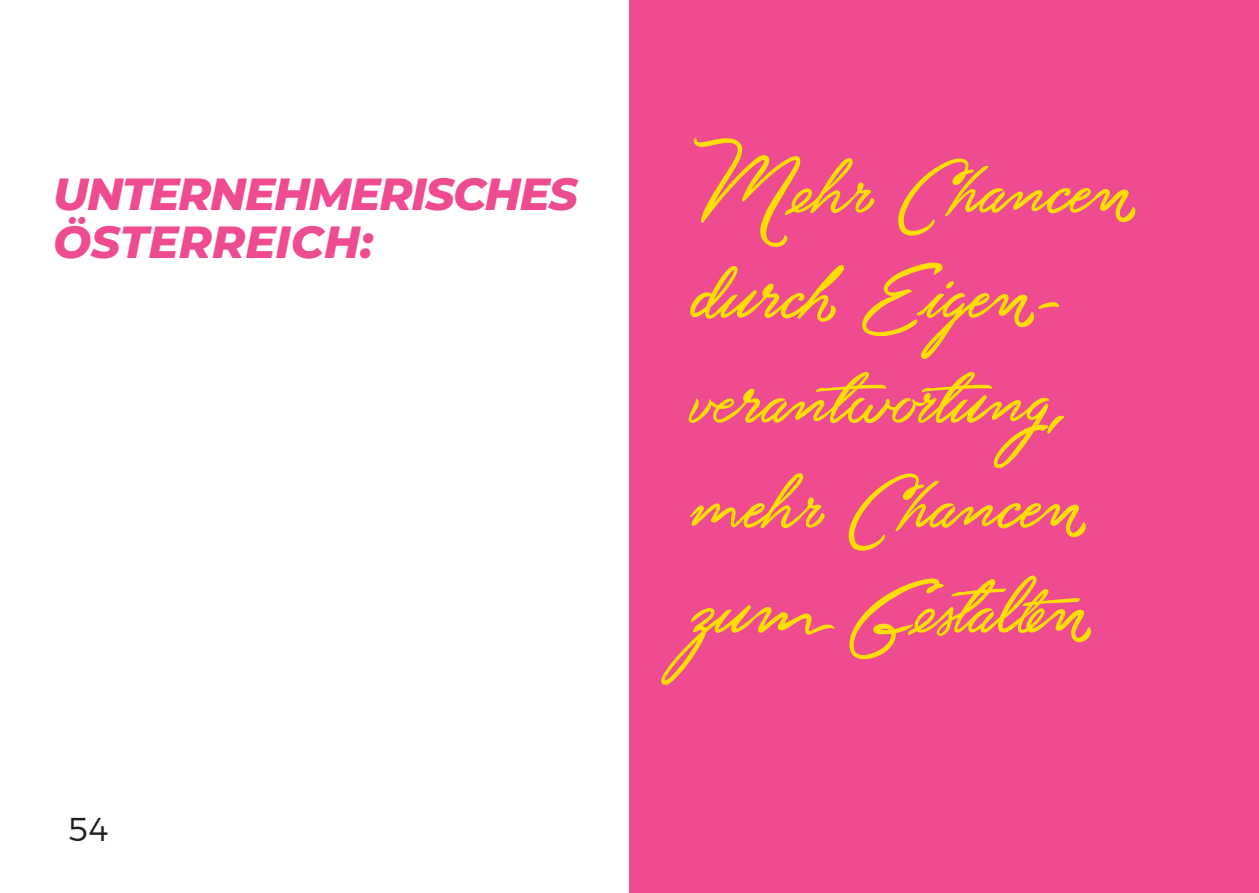
<style>
.page{position:relative;width:1259px;height:893px;background:#fff}
.page>*{position:absolute;margin:0;border:0;box-sizing:border-box;transform-origin:0 0}
.t1{font:105.6px/105px "Unthrift First Personal";color:#ffdf01}
.t2{font:italic 800 45px/48px "Montserrat";letter-spacing:-.03em;color:#ee4b91}
.t3{font:300 33px "Montserrat";color:#231f20}
</style>
<div class="page">
<div style="left:629px;top:0;width:630px;height:893px;background:#ee4b91"></div>
<p class="t2" style="left:53px;top:168px;width:526px">UNTERNEHMERISCHES<br>ÖSTERREICH:</p>
<p class="t3" style="left:68px;top:803px;width:42px">54</p>
<p class="t1" style="left:693px;top:146px;width:447px">Mehr Chancen durch Eigen&shy;verantwortung, mehr Chancen zum Gestalten</p>
</div>
